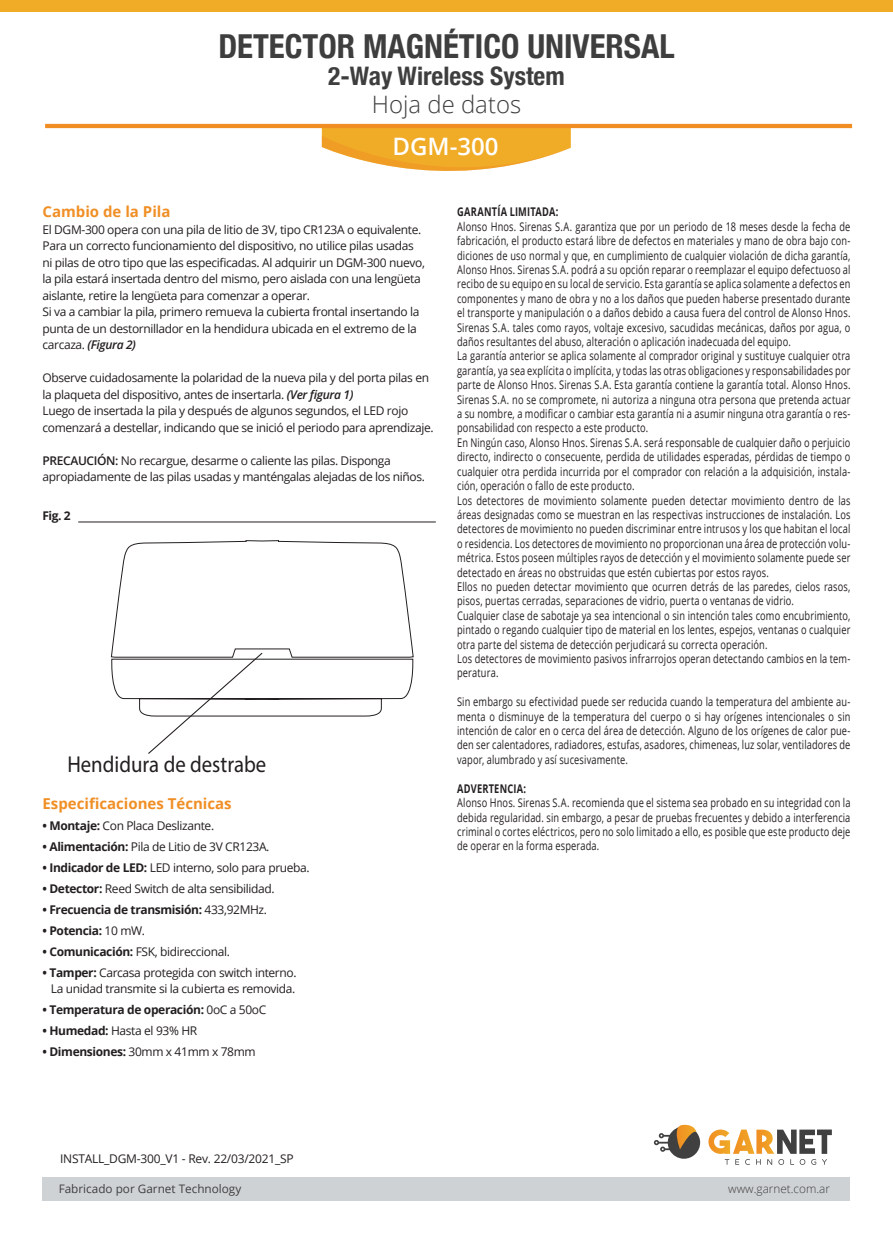
<style>
.page{position:relative;width:893px;height:1242px;background:#fff}
.page>*{position:absolute;margin:0;border:0;box-sizing:border-box;transform-origin:0 0}
.t1{font:700 condensed 33px "Helvetica Neue";color:#3e3e3f}
.t2{font:700 condensed 25.5px "Helvetica Neue";color:#3e3e3f}
.t3{font:300 24px "Open Sans";color:#3e3e3f}
.t4{font:600 24px "Open Sans";color:#fff}
.t5{font:23.1px "Myriad Pro";color:#231f20;scale:.9 1}
.t6{font:700 15px "Open Sans";color:#f08f25}
.t7{font:12px/14.4px "Open Sans";letter-spacing:-.03em;color:#231f20;text-align:justify;scale:.77 1}
.t8{font:12px/16.5px "Open Sans";letter-spacing:-.03em;color:#231f20}
.t9{font:12px/14.4px "Open Sans";letter-spacing:.015em;color:#231f20;scale:.77 1}
.t10{font:700 12px "Open Sans";letter-spacing:-.03em;color:#231f20}
.t11{font:700 12px "Open Sans";letter-spacing:.025em;color:#231f20;scale:.77 1}
.t12{font:11.7px "Open Sans";color:#3e3e3f}
.t13{font:300 11.7px "Open Sans";color:#3e3e3f}
.s1{font-weight:600;font-style:italic}
.s2{font-weight:600}
.s3{font-weight:700}
.s4{font-weight:400}
</style>
<div class="page">
<svg style="left:322px;top:128px;width:249px;height:43px"></svg>
<div style="left:0;top:0;width:893px;height:11px;background:#f0ac26"></div>
<hr style="left:45px;top:124px;width:807px;height:4px;background:#f08e24">
<div style="left:43px;top:1176px;width:807px;height:24px;background:#cfd2d4"></div>
<svg style="left:708px;top:1129px;width:124px;height:35px"></svg>
<svg style="left:654px;top:1124px;width:46px;height:34px"></svg>
<hr style="left:78px;top:521px;width:358px;height:1px;background:#231f20">
<svg style="left:110px;top:540px;width:304px;height:176px"></svg>
<svg style="left:147px;top:651px;width:117px;height:103px"></svg>
<h1 class="t1" style="left:218px;top:19px;width:458px">DETECTOR MAGNÉTICO UNIVERSAL</h1>
<h2 class="t2" style="left:328px;top:54px;width:238px">2-Way Wireless System</h2>
<h3 class="t3" style="left:372px;top:87px;width:151px">Hoja de datos</h3>
<h3 class="t4" style="left:393px;top:129px;width:108px">DGM-300</h3>
<p class="t6" style="left:43px;top:201px;width:130px">Cambio de la Pila</p>
<p class="t8" style="left:43px;top:221px;width:384px">El DGM-300 opera con una pila de litio de 3V, tipo CR123A o equivalente.<br>Para un correcto funcionamiento del dispositivo, no utilice pilas usadas ni pilas de otro tipo que las especificadas. Al adquirir un DGM-300 nuevo, la pila estará insertada dentro del mismo, pero aislada con una lengüeta aislante, retire la lengüeta para comenzar a operar.</p>
<p class="t8" style="left:43px;top:303px;width:378px">Si va a cambiar la pila, primero remueva la cubierta frontal insertando la punta de un destornillador en la hendidura ubicada en el extremo de la carcaza. <span class="s1">(Figura 2)</span></p>
<p class="t8" style="left:43px;top:369px;width:388px">Observe cuidadosamente la polaridad de la nueva pila y del porta pilas en la plaqueta del dispositivo, antes de insertarla. <span class="s1">(Ver figura 1)</span></p>
<p class="t8" style="left:43px;top:402px;width:393px">Luego de insertada la pila y después de algunos segundos, el LED rojo comenzará a destellar, indicando que se inició el periodo para aprendizaje.</p>
<p class="t8" style="left:43px;top:452px;width:350px"><span class="s2">PRECAUCIÓN:</span> No recargue, desarme o caliente las pilas. Disponga</p>
<p class="t8" style="left:43px;top:468px;width:384px">apropiadamente de las pilas usadas y manténgalas alejadas de los niños.</p>
<p class="t10" style="left:43px;top:507px;width:30px">Fig. 2</p>
<h3 class="t5" style="left:67px;top:750px;width:223px">Hendidura de destrabe</h3>
<p class="t6" style="left:43px;top:792px;width:191px">Especificaciones Técnicas</p>
<p class="t8" style="left:43px;top:816px;width:173px"><span class="s3">• Montaje:</span> Con Placa Deslizante.</p>
<p class="t8" style="left:43px;top:837px;width:228px"><span class="s3">• Alimentación:</span> Pila de Litio de 3V CR123A.</p>
<p class="t8" style="left:43px;top:858px;width:269px"><span class="s3">• Indicador de LED:</span> LED interno, solo para prueba.</p>
<p class="t8" style="left:43px;top:879px;width:234px"><span class="s3">• Detector:</span> Reed Switch de alta sensibilidad.</p>
<p class="t10" style="left:43px;top:900px;width:226px">• Frecuencia de transmisión: <span class="s4">433,92MHz.</span></p>
<p class="t10" style="left:43px;top:921px;width:104px">• Potencia: <span class="s4">10 mW.</span></p>
<p class="t8" style="left:43px;top:942px;width:189px"><span class="s3">• Comunicación:</span> FSK, bidireccional.</p>
<p class="t8" style="left:43px;top:963px;width:256px"><span class="s3">• Tamper:</span> Carcasa protegida con switch interno.</p>
<p class="t8" style="left:51px;top:980px;width:246px">La unidad transmite si la cubierta es removida.</p>
<p class="t10" style="left:43px;top:1001px;width:225px">• Temperatura de operación: <span class="s4">0oC a 50oC</span></p>
<p class="t8" style="left:43px;top:1022px;width:156px"><span class="s3">• Humedad:</span> Hasta el 93% HR</p>
<p class="t8" style="left:43px;top:1043px;width:215px"><span class="s3">• Dimensiones:</span> 30mm x 41mm x 78mm</p>
<p class="t11" style="left:457px;top:203px;width:133px">GARANTÍA LIMITADA:</p>
<p class="t7" style="left:457px;top:219px;width:512px">Alonso Hnos. Sirenas S.A. garantiza que por un periodo de 18 meses desde la fecha de fabricación, el producto estará libre de defectos en materiales y mano de obra bajo con&shy;diciones de uso normal y que, en cumplimiento de cualquier violación de dicha garantía, Alonso Hnos. Sirenas S.A. podrá a su opción reparar o reemplazar el equipo defectuoso al recibo de su equipo en su local de servicio. Esta garantía se aplica solamente a defectos en componentes y mano de obra y no a los daños que pueden haberse presentado durante el transporte y manipulación o a daños debido a causa fuera del control de Alonso Hnos.<br>Sirenas S.A. tales como rayos, voltaje excesivo, sacudidas mecánicas, daños por agua, o daños resultantes del abuso, alteración o aplicación inadecuada del equipo.</p>
<p class="t7" style="left:457px;top:348px;width:512px">La garantía anterior se aplica solamente al comprador original y sustituye cualquier otra garantía, ya sea explícita o implícita, y todas las otras obligaciones y responsabilidades por parte de Alonso Hnos. Sirenas S.A. Esta garantía contiene la garantía total. Alonso Hnos.<br>Sirenas S.A. no se compromete, ni autoriza a ninguna otra persona que pretenda actuar a su nombre, a modificar o cambiar esta garantía ni a asumir ninguna otra garantía o res&shy;ponsabilidad con respecto a este producto.</p>
<p class="t7" style="left:457px;top:435px;width:512px">En Ningún caso, Alonso Hnos. Sirenas S.A. será responsable de cualquier daño o perjuicio directo, indirecto o consecuente, perdida de utilidades esperadas, pérdidas de tiempo o cualquier otra perdida incurrida por el comprador con relación a la adquisición, instala&shy;ción, operación o fallo de este producto.</p>
<p class="t7" style="left:457px;top:492px;width:512px">Los detectores de movimiento solamente pueden detectar movimiento dentro de las áreas designadas como se muestran en las respectivas instrucciones de instalación. Los detectores de movimiento no pueden discriminar entre intrusos y los que habitan el local o residencia. Los detectores de movimiento no proporcionan una área de protección volu&shy;métrica. Estos poseen múltiples rayos de detección y el movimiento solamente puede ser detectado en áreas no obstruidas que estén cubiertas por estos rayos.</p>
<p class="t9" style="left:457px;top:579px;width:512px">Ellos no pueden detectar movimiento que ocurren detrás de las paredes, cielos rasos, pisos, puertas cerradas, separaciones de vidrio, puerta o ventanas de vidrio.</p>
<p class="t7" style="left:457px;top:608px;width:512px">Cualquier clase de sabotaje ya sea intencional o sin intención tales como encubrimiento, pintado o regando cualquier tipo de material en los lentes, espejos, ventanas o cualquier otra parte del sistema de detección perjudicará su correcta operación.</p>
<p class="t9" style="left:457px;top:651px;width:512px">Los detectores de movimiento pasivos infrarrojos operan detectando cambios en la tem&shy;peratura.</p>
<p class="t7" style="left:457px;top:694px;width:512px">Sin embargo su efectividad puede ser reducida cuando la temperatura del ambiente au&shy;menta o disminuye de la temperatura del cuerpo o si hay orígenes intencionales o sin intención de calor en o cerca del área de detección. Alguno de los orígenes de calor pue&shy;den ser calentadores, radiadores, estufas, asadores, chimeneas, luz solar, ventiladores de vapor, alumbrado y así sucesivamente.</p>
<p class="t11" style="left:457px;top:779px;width:91px">ADVERTENCIA:</p>
<p class="t7" style="left:457px;top:795px;width:512px">Alonso Hnos. Sirenas S.A. recomienda que el sistema sea probado en su integridad con la debida regularidad. sin embargo, a pesar de pruebas frecuentes y debido a interferencia criminal o cortes eléctricos, pero no solo limitado a ello, es posible que este producto deje de operar en la forma esperada.</p>
<p class="t8" style="left:60px;top:1150px;width:235px">INSTALL_DGM-300_V1 - Rev. 22/03/2021_SP</p>
<p class="t12" style="left:59px;top:1180px;width:184px">Fabricado por Garnet Technology</p>
<p class="t13" style="left:728px;top:1180px;width:103px">www.garnet.com.ar</p>
</div>
